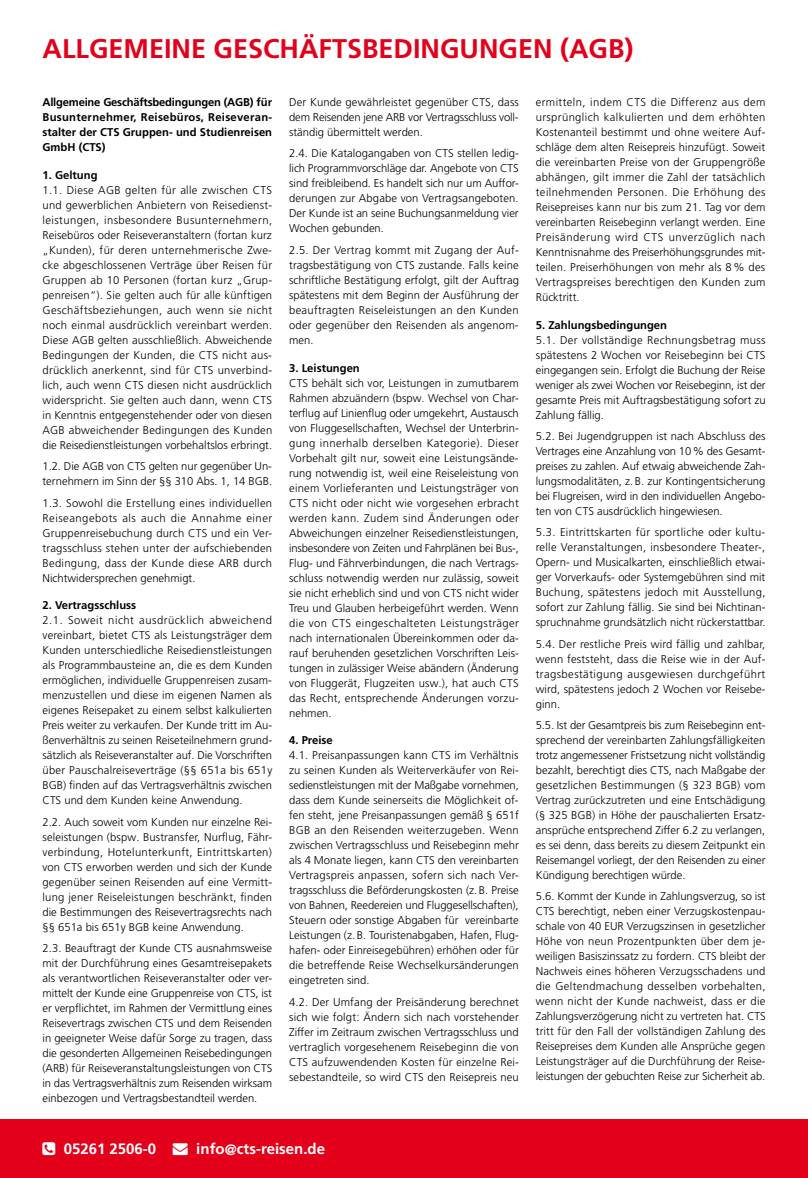
<style>
.page{position:relative;width:808px;height:1178px;background:#fff}
.page>*{position:absolute;margin:0;border:0;box-sizing:border-box;transform-origin:0 0}
.t1{font:700 27px "Frutiger LT Pro";color:#e2001a}
.t2{font:700 15px "Frutiger LT Pro";color:#fff}
.t3{font:300 11.25px/15px "Frutiger LT Pro";color:#000;text-align:justify}
.t4{font:700 11.25px/15px "Frutiger LT Pro";color:#000;text-align:justify}
</style>
<div class="page">
<div style="left:0;top:1120px;width:808px;height:58px;background:#e2001a"></div>
<h1 class="t1" style="left:43px;top:33px;width:593px">ALLGEMEINE GESCHÄFTSBEDINGUNGEN (AGB)</h1>
<p class="t4" style="left:43px;top:95px;width:231px">Allgemeine Geschäftsbedingungen (AGB) für Busunternehmer, Reisebüros, Reiseveran&shy;stalter der CTS Gruppen- und Studienreisen GmbH (CTS)</p>
<p class="t4" style="left:43px;top:168px;width:57px">1. Geltung</p>
<p class="t3" style="left:43px;top:183px;width:231px">1.1. Diese AGB gelten für alle zwischen CTS und gewerblichen Anbietern von Reisedienst&shy;leistungen, insbesondere Busunternehmern, Reisebüros oder Reiseveranstaltern (fortan kurz „Kunden), für deren unternehmerische Zwe&shy;cke abgeschlossenen Verträge über Reisen für Gruppen ab 10 Personen (fortan kurz „Grup&shy;penreisen“). Sie gelten auch für alle künftigen Geschäftsbeziehungen, auch wenn sie nicht noch einmal ausdrücklich vereinbart werden.<br>Diese AGB gelten ausschließlich. Abweichende Bedingungen der Kunden, die CTS nicht aus&shy;drücklich anerkennt, sind für CTS unverbind&shy;lich, auch wenn CTS diesen nicht ausdrücklich widerspricht. Sie gelten auch dann, wenn CTS in Kenntnis entgegenstehender oder von diesen AGB abweichender Bedingungen des Kunden die Reisedienstleistungen vorbehaltslos erbringt.</p>
<p class="t3" style="left:43px;top:459px;width:231px">1.2. Die AGB von CTS gelten nur gegenüber Un&shy;ternehmern im Sinn der §§ 310 Abs. 1, 14 BGB.</p>
<p class="t3" style="left:43px;top:495px;width:231px">1.3. Sowohl die Erstellung eines individuellen Reiseangebots als auch die Annahme einer Gruppenreisebuchung durch CTS und ein Ver&shy;tragsschluss stehen unter der aufschiebenden Bedingung, dass der Kunde diese ARB durch Nichtwidersprechen genehmigt.</p>
<p class="t4" style="left:43px;top:598px;width:95px">2. Vertragsschluss</p>
<p class="t3" style="left:43px;top:613px;width:231px">2.1. Soweit nicht ausdrücklich abweichend vereinbart, bietet CTS als Leistungsträger dem Kunden unterschiedliche Reisedienstleistungen als Programmbausteine an, die es dem Kunden ermöglichen, individuelle Gruppenreisen zusam&shy;menzustellen und diese im eigenen Namen als eigenes Reisepaket zu einem selbst kalkulierten Preis weiter zu verkaufen. Der Kunde tritt im Au&shy;ßenverhältnis zu seinen Reiseteilnehmern grund&shy;sätzlich als Reiseveranstalter auf. Die Vorschriften über Pauschalreiseverträge (§§ 651a bis 651y BGB) finden auf das Vertragsverhältnis zwischen CTS und dem Kunden keine Anwendung.</p>
<p class="t3" style="left:43px;top:814px;width:231px">2.2. Auch soweit vom Kunden nur einzelne Rei&shy;seleistungen (bspw. Bustransfer, Nurflug, Fähr&shy;verbindung, Hotelunterkunft, Eintrittskarten) von CTS erworben werden und sich der Kunde gegenüber seinen Reisenden auf eine Vermitt&shy;lung jener Reiseleistungen beschränkt, finden die Bestimmungen des Reisevertragsrechts nach §§ 651a bis 651y BGB keine Anwendung.</p>
<p class="t3" style="left:43px;top:941px;width:231px">2.3. Beauftragt der Kunde CTS ausnahmsweise mit der Durchführung eines Gesamtreisepakets als verantwortlichen Reiseveranstalter oder ver&shy;mittelt der Kunde eine Gruppenreise von CTS, ist er verpflichtet, im Rahmen der Vermittlung eines Reisevertrags zwischen CTS und dem Reisenden in geeigneter Weise dafür Sorge zu tragen, dass die gesonderten Allgemeinen Reisebedingungen (ARB) für Reiseveranstaltungsleistungen von CTS in das Vertragsverhältnis zum Reisenden wirksam einbezogen und Vertragsbestandteil werden.</p>
<p class="t3" style="left:289px;top:95px;width:231px">Der Kunde gewährleistet gegenüber CTS, dass dem Reisenden jene ARB vor Vertragsschluss voll&shy;ständig übermittelt werden.</p>
<p class="t3" style="left:289px;top:146px;width:231px">2.4. Die Katalogangaben von CTS stellen ledig&shy;lich Programmvorschläge dar. Angebote von CTS sind freibleibend. Es handelt sich nur um Auffor&shy;derungen zur Abgabe von Vertragsangeboten.<br>Der Kunde ist an seine Buchungsanmeldung vier Wochen gebunden.</p>
<p class="t3" style="left:289px;top:242px;width:231px">2.5. Der Vertrag kommt mit Zugang der Auf&shy;tragsbestätigung von CTS zustande. Falls keine schriftliche Bestätigung erfolgt, gilt der Auftrag spätestens mit dem Beginn der Ausführung der beauftragten Reiseleistungen an den Kunden oder gegenüber den Reisenden als angenom&shy;men.</p>
<p class="t4" style="left:289px;top:360px;width:72px">3. Leistungen</p>
<p class="t3" style="left:289px;top:375px;width:231px">CTS behält sich vor, Leistungen in zumutbarem Rahmen abzuändern (bspw. Wechsel von Char&shy;terflug auf Linienflug oder umgekehrt, Austausch von Fluggesellschaften, Wechsel der Unterbrin&shy;gung innerhalb derselben Kategorie). Dieser Vorbehalt gilt nur, soweit eine Leistungsände&shy;rung notwendig ist, weil eine Reiseleistung von einem Vorlieferanten und Leistungsträger von CTS nicht oder nicht wie vorgesehen erbracht werden kann. Zudem sind Änderungen oder Abweichungen einzelner Reisedienstleistungen, insbesondere von Zeiten und Fahrplänen bei Bus-, Flug- und Fährverbindungen, die nach Vertrags&shy;schluss notwendig werden nur zulässig, soweit sie nicht erheblich sind und von CTS nicht wider Treu und Glauben herbeigeführt werden. Wenn die von CTS eingeschalteten Leistungsträger nach internationalen Übereinkommen oder da&shy;rauf beruhenden gesetzlichen Vorschriften Leis&shy;tungen in zulässiger Weise abändern (Änderung von Fluggerät, Flugzeiten usw.), hat auch CTS das Recht, entsprechende Änderungen vorzu&shy;nehmen.</p>
<p class="t4" style="left:289px;top:733px;width:45px">4. Preise</p>
<p class="t3" style="left:289px;top:748px;width:231px">4.1. Preisanpassungen kann CTS im Verhältnis zu seinen Kunden als Weiterverkäufer von Rei&shy;sedienstleistungen mit der Maßgabe vornehmen, dass dem Kunde seinerseits die Möglichkeit of&shy;fen steht, jene Preisanpassungen gemäß § 651f BGB an den Reisenden weiterzugeben. Wenn zwischen Vertragsschluss und Reisebeginn mehr als 4 Monate liegen, kann CTS den vereinbarten Vertragspreis anpassen, sofern sich nach Ver&shy;tragsschluss die Beförderungskosten (z. B. Preise von Bahnen, Reedereien und Fluggesellschaften), Steuern oder sonstige Abgaben für vereinbarte Leistungen (z. B. Touristenabgaben, Hafen, Flug&shy;hafen- oder Einreisegebühren) erhöhen oder für die betreffende Reise Wechselkursänderungen eingetreten sind.</p>
<p class="t3" style="left:289px;top:994px;width:231px">4.2. Der Umfang der Preisänderung berechnet sich wie folgt: Ändern sich nach vorstehender Ziffer im Zeitraum zwischen Vertragsschluss und vertraglich vorgesehenem Reisebeginn die von CTS aufzuwendenden Kosten für einzelne Rei&shy;sebestandteile, so wird CTS den Reisepreis neu</p>
<h2 class="t2" style="left:64px;top:1140px;width:263px">05261 2506-0 → info@cts-reisen.de</h2>
<p class="t3" style="left:536px;top:94px;width:231px">ermitteln, indem CTS die Differenz aus dem ursprünglich kalkulierten und dem erhöhten Kostenanteil bestimmt und ohne weitere Auf&shy;schläge dem alten Reisepreis hinzufügt. Soweit die vereinbarten Preise von der Gruppengröße abhängen, gilt immer die Zahl der tatsächlich teilnehmenden Personen. Die Erhöhung des Reisepreises kann nur bis zum 21. Tag vor dem vereinbarten Reisebeginn verlangt werden. Eine Preisänderung wird CTS unverzüglich nach Kenntnisnahme des Preiserhöhungsgrundes mit&shy;teilen. Preiserhöhungen von mehr als 8 % des Vertragspreises berechtigen den Kunden zum Rücktritt.</p>
<p class="t4" style="left:536px;top:317px;width:133px">5. Zahlungsbedingungen</p>
<p class="t3" style="left:536px;top:332px;width:231px">5.1. Der vollständige Rechnungsbetrag muss spätestens 2 Wochen vor Reisebeginn bei CTS eingegangen sein. Erfolgt die Buchung der Reise weniger als zwei Wochen vor Reisebeginn, ist der gesamte Preis mit Auftragsbestätigung sofort zu Zahlung fällig.</p>
<p class="t3" style="left:536px;top:429px;width:231px">5.2. Bei Jugendgruppen ist nach Abschluss des Vertrages eine Anzahlung von 10 % des Gesamt&shy;preises zu zahlen. Auf etwaig abweichende Zah&shy;lungsmodalitäten, z. B. zur Kontingentsicherung bei Flugreisen, wird in den individuellen Angebo&shy;ten von CTS ausdrücklich hingewiesen.</p>
<p class="t3" style="left:536px;top:525px;width:231px">5.3. Eintrittskarten für sportliche oder kultu&shy;relle Veranstaltungen, insbesondere Theater-, Opern- und Musicalkarten, einschließlich etwai&shy;ger Vorverkaufs- oder Systemgebühren sind mit Buchung, spätestens jedoch mit Ausstellung, sofort zur Zahlung fällig. Sie sind bei Nichtinan&shy;spruchnahme grundsätzlich nicht rückerstattbar.</p>
<p class="t3" style="left:536px;top:636px;width:231px">5.4. Der restliche Preis wird fällig und zahlbar, wenn feststeht, dass die Reise wie in der Auf&shy;tragsbestätigung ausgewiesen durchgeführt wird, spätestens jedoch 2 Wochen vor Reisebe&shy;ginn.</p>
<p class="t3" style="left:536px;top:718px;width:231px">5.5. Ist der Gesamtpreis bis zum Reisebeginn ent&shy;sprechend der vereinbarten Zahlungsfälligkeiten trotz angemessener Fristsetzung nicht vollständig bezahlt, berechtigt dies CTS, nach Maßgabe der gesetzlichen Bestimmungen (§ 323 BGB) vom Vertrag zurückzutreten und eine Entschädigung (§ 325 BGB) in Höhe der pauschalierten Ersatz&shy;ansprüche entsprechend Ziffer 6.2 zu verlangen, es sei denn, dass bereits zu diesem Zeitpunkt ein Reisemangel vorliegt, der den Reisenden zu einer Kündigung berechtigen würde.</p>
<p class="t3" style="left:536px;top:889px;width:231px">5.6. Kommt der Kunde in Zahlungsverzug, so ist CTS berechtigt, neben einer Verzugskostenpau&shy;schale von 40 EUR Verzugszinsen in gesetzlicher Höhe von neun Prozentpunkten über dem je&shy;weiligen Basiszinssatz zu fordern. CTS bleibt der Nachweis eines höheren Verzugsschadens und die Geltendmachung desselben vorbehalten, wenn nicht der Kunde nachweist, dass er die Zahlungsverzögerung nicht zu vertreten hat. CTS tritt für den Fall der vollständigen Zahlung des Reisepreises dem Kunden alle Ansprüche gegen Leistungsträger auf die Durchführung der Reise&shy;leistungen der gebuchten Reise zur Sicherheit ab.</p>
</div>
